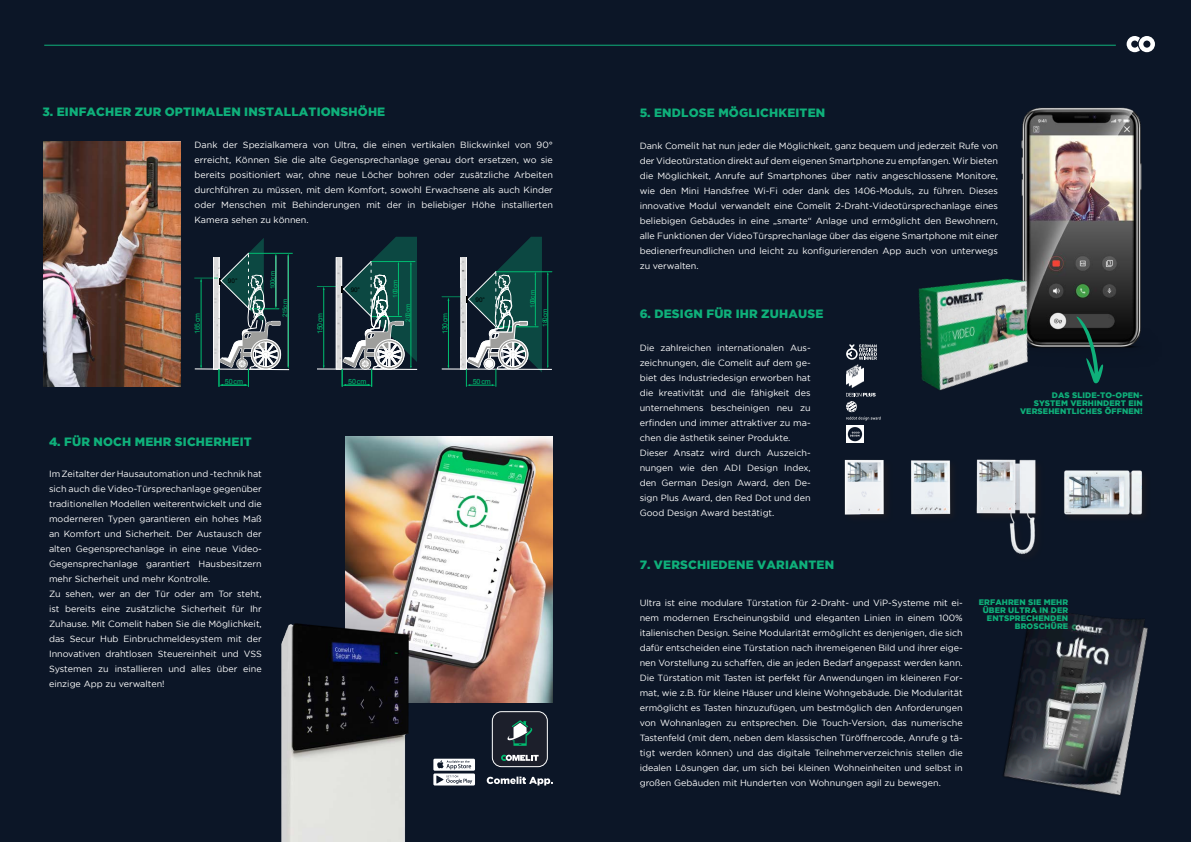
<style>
.page{position:relative;width:1191px;height:842px;background:#0c1627}
.page>*{position:absolute;margin:0;border:0;box-sizing:border-box;transform-origin:0 0}
.t1{font:900 12px "Gotham";letter-spacing:.015em;color:#0fb07a}
.t2{font:9px/15px "Gotham";color:#fff;text-align:justify}
.t3{font:900 8px/8px "Gotham";letter-spacing:.015em;color:#0fb07a;text-align:right}
.t4{font:7.1px "Arial";color:#00bd70}
.t5{font:7px "Arial";color:#00bd70}
.t6{font:6.3px "Arial";color:#00bd70}
.t7{font:6.3px "Arial";color:#000}
.t8{font:6.2px "Arial";color:#00bd70}
</style>
<div class="page">
<svg style="left:1126px;top:36px;width:29px;height:16px"></svg>
<img style="left:43px;top:142px;width:138px;height:245px">
<svg style="left:441px;top:237px;width:112px;height:149px"></svg>
<svg style="left:194px;top:238px;width:224px;height:148px"></svg>
<img style="left:345px;top:437px;width:207px;height:266px">
<img style="left:281px;top:597px;width:191px;height:245px">
<svg style="left:487px;top:777px;width:66px;height:8px"></svg>
<div style="left:492px;top:712px;width:55px;height:55px;background:#1c1f2b;border-radius:9px"></div>
<div style="left:492px;top:711px;width:55px;height:56px;border:1px solid #fff;border-radius:9px"></div>
<svg style="left:507px;top:720px;width:25px;height:26px"></svg>
<svg style="left:501px;top:755px;width:37px;height:6px"></svg>
<svg style="left:433px;top:759px;width:42px;height:26px"></svg>
<img style="left:1021px;top:107px;width:121px;height:260px">
<img style="left:871px;top:229px;width:191px;height:164px">
<svg style="left:1076px;top:316px;width:27px;height:68px"></svg>
<img style="left:976px;top:459px;width:60px;height:85px">
<div style="left:910px;top:459px;width:49px;height:64px;background:#231f20;opacity:.5"></div>
<img style="left:910px;top:459px;width:40px;height:55px">
<div style="left:844px;top:459px;width:49px;height:64px;background:#111725"></div>
<img style="left:844px;top:459px;width:40px;height:55px">
<img style="left:1064px;top:470px;width:78px;height:45px">
<img style="left:1003px;top:544px;width:145px;height:251px">
<img style="left:846px;top:425px;width:17px;height:17px">
<img style="left:846px;top:365px;width:18px;height:23px">
<svg style="left:846px;top:344px;width:31px;height:16px"></svg>
<svg style="left:846px;top:393px;width:34px;height:27px"></svg>
<hr style="left:44px;top:45px;width:1071px;height:1px;background:#0fb07a">
<p class="t1" style="left:43px;top:105px;width:344px">3. EINFACHER ZUR OPTIMALEN INSTALLATIONSHÖHE</p>
<p class="t2" style="left:195px;top:137px;width:360px">Dank der Spezialkamera von Ultra, die einen vertikalen Blickwinkel von 90° erreicht, Können Sie die alte Gegensprechanlage genau dort ersetzen, wo sie bereits positioniert war, ohne neue Löcher bohren oder zusätzliche Arbeiten durchführen zu müssen, mit dem Komfort, sowohl Erwachsene als auch Kinder oder Menschen mit Behinderungen mit der in beliebiger Höhe installierten Kamera sehen zu können.</p>
<p class="t5" style="left:193px;top:334px;width:23px;rotate:-90deg">165cm</p>
<p class="t7" style="left:228px;top:277px;width:11px">90°</p>
<p class="t8" style="left:269px;top:289px;width:20px;rotate:-90deg">100cm</p>
<p class="t8" style="left:281px;top:317px;width:20px;rotate:-90deg">215cm</p>
<p class="t5" style="left:315px;top:334px;width:23px;rotate:-90deg">150cm</p>
<p class="t7" style="left:351px;top:285px;width:11px">90°</p>
<p class="t6" style="left:391px;top:298px;width:20px;rotate:-90deg">100cm</p>
<p class="t6" style="left:404px;top:322px;width:20px;rotate:-90deg">200cm</p>
<p class="t5" style="left:440px;top:334px;width:23px;rotate:-90deg">130cm</p>
<p class="t7" style="left:475px;top:296px;width:11px">90°</p>
<p class="t6" style="left:528px;top:308px;width:20px;rotate:-90deg">100cm</p>
<p class="t6" style="left:541px;top:327px;width:20px;rotate:-90deg">180cm</p>
<p class="t4" style="left:225px;top:377px;width:20px">50cm</p>
<p class="t4" style="left:348px;top:377px;width:20px">50cm</p>
<p class="t4" style="left:473px;top:377px;width:20px">50cm</p>
<p class="t1" style="left:49px;top:434px;width:204px">4. FÜR NOCH MEHR SICHERHEIT</p>
<p class="t2" style="left:49px;top:466px;width:214px">Im Zeitalter der Hausautomation und -technik hat sich auch die Video-Türsprechanlage gegenüber traditionellen Modellen weiterentwickelt und die moderneren Typen garantieren ein hohes Maß an Komfort und Sicherheit. Der Austausch der alten Gegensprechanlage in eine neue Video-Gegensprechanlage garantiert Hausbesitzern mehr Sicherheit und mehr Kontrolle.</p>
<p class="t2" style="left:49px;top:586px;width:214px">Zu sehen, wer an der Tür oder am Tor steht, ist bereits eine zusätzliche Sicherheit für Ihr Zuhause. Mit Comelit haben Sie die Möglichkeit, das Secur Hub Einbruchmeldesystem mit der Innovativen drahtlosen Steuereinheit und VSS Systemen zu installieren und alles über eine einzige App zu verwalten!</p>
<p class="t1" style="left:639px;top:106px;width:187px">5. ENDLOSE MÖGLICHKEITEN</p>
<p class="t2" style="left:639px;top:138px;width:360px">Dank Comelit hat nun jeder die Möglichkeit, ganz bequem und jederzeit Rufe von der Videotürstation direkt auf dem eigenen Smartphone zu empfangen. Wir bieten die Möglichkeit, Anrufe auf Smartphones über nativ angeschlossene Monitore, wie den Mini Handsfree Wi-Fi oder dank des 1406-Moduls, zu führen. Dieses innovative Modul verwandelt eine Comelit 2-Draht-Videotürsprechanlage eines beliebigen Gebäudes in eine „smarte“ Anlage und ermöglicht den Bewohnern, alle Funktionen der VideoTürsprechanlage über das eigene Smartphone mit einer</p>
<p class="t2" style="left:639px;top:243px;width:360px">bedienerfreundlichen und leicht zu konfigurierenden App auch von unterwegs zu verwalten.</p>
<p class="t1" style="left:639px;top:307px;width:185px">6. DESIGN FÜR IHR ZUHAUSE</p>
<p class="t2" style="left:639px;top:340px;width:173px">Die zahlreichen internationalen Aus&shy;zeichnungen, die Comelit auf dem ge&shy;biet des Industriedesign erworben hat die kreativität und die fähigkeit des unternehmens bescheinigen neu zu erfinden und immer attraktiver zu ma&shy;chen die ästhetik seiner Produkte.</p>
<p class="t2" style="left:639px;top:445px;width:173px">Dieser Ansatz wird durch Auszeich&shy;nungen wie den ADI Design Index, den German Design Award, den De&shy;sign Plus Award, den Red Dot und den Good Design Award bestätigt.</p>
<p class="t3" style="left:1020px;top:391px;width:124px">DAS SLIDE-TO-OPEN-<br>SYSTEM VERHINDERT EIN<br>VERSEHENTLICHES ÖFFNEN!</p>
<p class="t1" style="left:639px;top:557px;width:196px">7. VERSCHIEDENE VARIANTEN</p>
<p class="t2" style="left:639px;top:595px;width:325px">Ultra ist eine modulare Türstation für 2-Draht- und ViP-Systeme mit ei&shy;nem modernen Erscheinungsbild und eleganten Linien in einem 100% italienischen Design. Seine Modularität ermöglicht es denjenigen, die sich dafür entscheiden eine Türstation nach ihremeigenen Bild und ihrer eige&shy;nen Vorstellung zu schaffen, die an jeden Bedarf angepasst werden kann.<br>Die Türstation mit Tasten ist perfekt für Anwendungen im kleineren For&shy;mat, wie z.B. für kleine Häuser und kleine Wohngebäude. Die Modularität ermöglicht es Tasten hinzuzufügen, um bestmöglich den Anforderungen von Wohnanlagen zu entsprechen. Die Touch-Version, das numerische Tastenfeld (mit dem, neben dem klassischen Türöffnercode, Anrufe g tä&shy;tigt werden können) und das digitale Teilnehmerverzeichnis stellen die idealen Lösungen dar, um sich bei kleinen Wohneinheiten und selbst in großen Gebäuden mit Hunderten von Wohnungen agil zu bewegen.</p>
<p class="t3" style="left:978px;top:597px;width:91px">ERFAHREN SIE MEHR<br>ÜBER ULTRA IN DER<br>ENTSPRECHENDEN<br>BROSCHÜRE</p>
</div>
